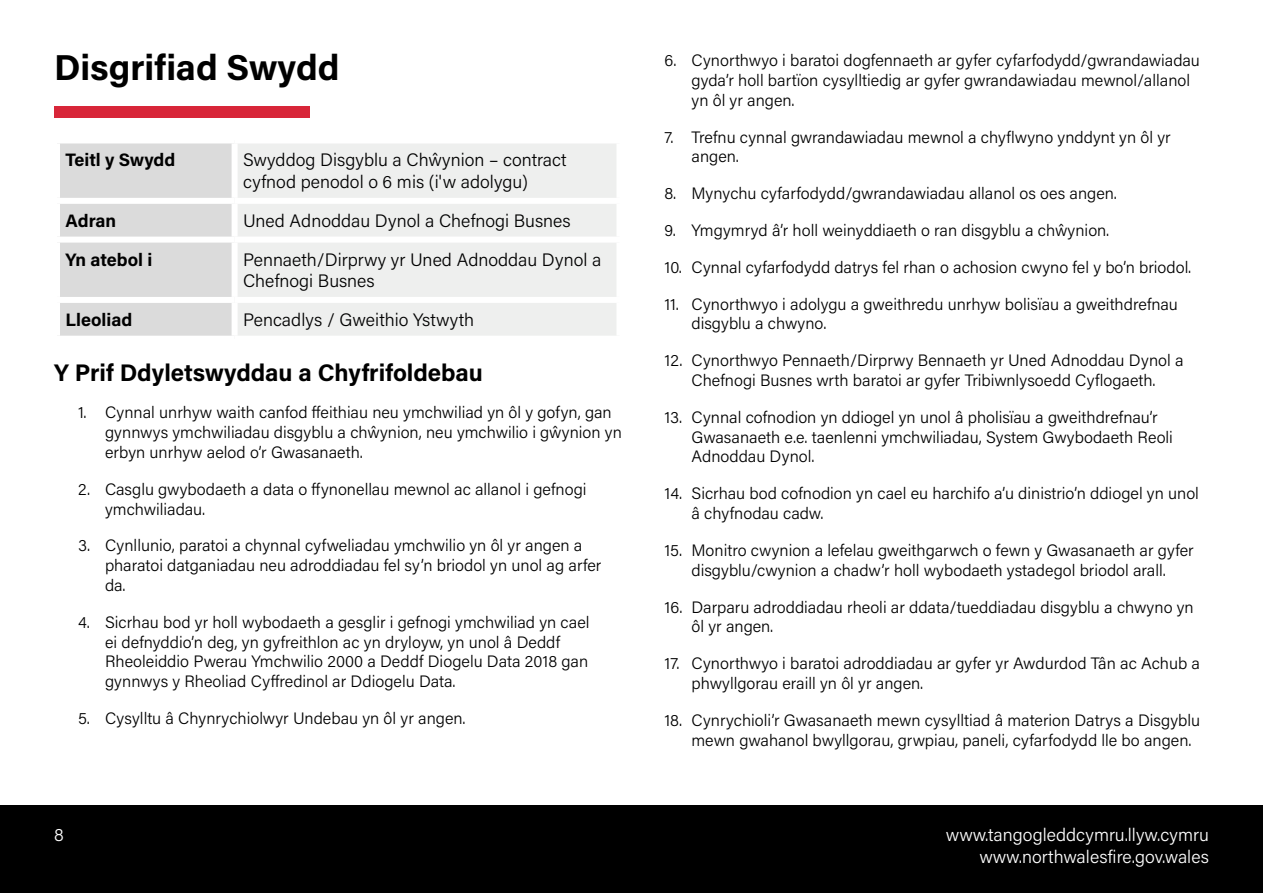
<style>
.page{position:relative;width:1263px;height:893px;background:#fff}
.page>*{position:absolute;margin:0;border:0;box-sizing:border-box;transform-origin:0 0}
.t1{font:700 36px "Acumin Pro";letter-spacing:-.005em;color:#000}
.t2{font:700 24px "Acumin Pro";letter-spacing:-.005em;color:#000}
.t3{font:300 18px/21.6px "Acumin Pro";color:#000}
.t4{font:300 18px/21.6px "Acumin Pro";color:#fff;text-align:right}
.t5{font:700 18px "Acumin Pro";color:#000}
.t6{font:300 16.5px/19.8px "Acumin Pro";color:#000}
</style>
<div class="page">
<div style="left:0;top:805px;width:1263px;height:88px;background:#000"></div>
<div style="left:60px;top:143px;width:172px;height:193px;background:#dbdbdb"></div>
<div style="left:238px;top:144px;width:378px;height:192px;background:#eeefee"></div>
<div style="left:54px;top:198px;width:181px;height:6px;background:#fff"></div>
<div style="left:235px;top:198px;width:387px;height:6px;background:#fff"></div>
<div style="left:54px;top:237px;width:181px;height:6px;background:#fff"></div>
<div style="left:235px;top:237px;width:387px;height:6px;background:#fff"></div>
<div style="left:54px;top:297px;width:181px;height:6px;background:#fff"></div>
<div style="left:235px;top:297px;width:387px;height:6px;background:#fff"></div>
<div style="left:54px;top:106px;width:255px;height:12px;background:#d82639"></div>
<h1 class="t1" style="left:54px;top:43px;width:287px">Disgrifiad Swydd</h1>
<p class="t5" style="left:66px;top:148px;width:111px">Teitl y Swydd</p>
<p class="t3" style="left:243px;top:149px;width:325px">Swyddog Disgyblu a Chŵynion – contract cyfnod penodol o 6 mis (i'w adolygu)</p>
<p class="t5" style="left:66px;top:208px;width:52px">Adran</p>
<p class="t3" style="left:243px;top:209px;width:329px">Uned Adnoddau Dynol a Chefnogi Busnes</p>
<p class="t5" style="left:66px;top:247px;width:88px">Yn atebol i</p>
<p class="t3" style="left:243px;top:248px;width:360px">Pennaeth/Dirprwy yr Uned Adnoddau Dynol a<br>Chefnogi Busnes</p>
<p class="t5" style="left:66px;top:307px;width:68px">Lleoliad</p>
<p class="t3" style="left:243px;top:308px;width:232px">Pencadlys / Gweithio Ystwyth</p>
<h2 class="t2" style="left:54px;top:356px;width:430px">Y Prif Ddyletswyddau a Chyfrifoldebau</h2>
<p class="t6" style="left:105px;top:402px;width:518px;text-indent:-27px">1. Cynnal unrhyw waith canfod ffeithiau neu ymchwiliad yn ôl y gofyn, gan gynnwys ymchwiliadau disgyblu a chŵynion, neu ymchwilio i gŵynion yn erbyn unrhyw aelod o’r Gwasanaeth.</p>
<p class="t6" style="left:105px;top:478px;width:483px;text-indent:-27px">2. Casglu gwybodaeth a data o ffynonellau mewnol ac allanol i gefnogi ymchwiliadau.</p>
<p class="t6" style="left:105px;top:535px;width:498px;text-indent:-27px">3. Cynllunio, paratoi a chynnal cyfweliadau ymchwilio yn ôl yr angen a pharatoi datganiadau neu adroddiadau fel sy’n briodol yn unol ag arfer da.</p>
<p class="t6" style="left:105px;top:611px;width:486px;text-indent:-27px">4. Sicrhau bod yr holl wybodaeth a gesglir i gefnogi ymchwiliad yn cael ei defnyddio’n deg, yn gyfreithlon ac yn dryloyw, yn unol â Deddf Rheoleiddio Pwerau Ymchwilio 2000 a Deddf Diogelu Data 2018 gan gynnwys y Rheoliad Cyffredinol ar Ddiogelu Data.</p>
<p class="t6" style="left:78px;top:708px;width:389px">5. Cysylltu â Chynrychiolwyr Undebau yn ôl yr angen.</p>
<p class="t4" style="left:54px;top:823px;width:11px">8</p>
<p class="t6" style="left:691px;top:50px;width:510px;text-indent:-27px">6. Cynorthwyo i baratoi dogfennaeth ar gyfer cyfarfodydd/gwrandawiadau gyda’r holl bartïon cysylltiedig ar gyfer gwrandawiadau mewnol/allanol yn ôl yr angen.</p>
<p class="t6" style="left:691px;top:126px;width:481px;text-indent:-27px">7. Trefnu cynnal gwrandawiadau mewnol a chyflwyno ynddynt yn ôl yr angen.</p>
<p class="t6" style="left:664px;top:183px;width:454px">8. Mynychu cyfarfodydd/gwrandawiadau allanol os oes angen.</p>
<p class="t6" style="left:664px;top:220px;width:446px">9. Ymgymryd â’r holl weinyddiaeth o ran disgyblu a chŵynion.</p>
<p class="t6" style="left:664px;top:256px;width:528px">10. Cynnal cyfarfodydd datrys fel rhan o achosion cwyno fel y bo’n briodol.</p>
<p class="t6" style="left:691px;top:293px;width:488px;text-indent:-27px">11. Cynorthwyo i adolygu a gweithredu unrhyw bolisïau a gweithdrefnau disgyblu a chwyno.</p>
<p class="t6" style="left:664px;top:350px;width:520px;text-align:center">12. Cynorthwyo Pennaeth/Dirprwy Bennaeth yr Uned Adnoddau Dynol a<br>Chefnogi Busnes wrth baratoi ar gyfer Tribiwnlysoedd Cyflogaeth.</p>
<p class="t6" style="left:691px;top:407px;width:483px;text-indent:-27px">13. Cynnal cofnodion yn ddiogel yn unol â pholisïau a gweithdrefnau’r<br>Gwasanaeth e.e. taenlenni ymchwiliadau, System Gwybodaeth Reoli<br>Adnoddau Dynol.</p>
<p class="t6" style="left:691px;top:483px;width:509px;text-indent:-27px">14. Sicrhau bod cofnodion yn cael eu harchifo a’u dinistrio’n ddiogel yn unol â chyfnodau cadw.</p>
<p class="t6" style="left:664px;top:540px;width:531px;text-align:center">15. Monitro cwynion a lefelau gweithgarwch o fewn y Gwasanaeth ar gyfer disgyblu/cwynion a chadw’r holl wybodaeth ystadegol briodol arall.</p>
<p class="t6" style="left:691px;top:596px;width:504px;text-indent:-27px">16. Darparu adroddiadau rheoli ar ddata/tueddiadau disgyblu a chwyno yn ôl yr angen.</p>
<p class="t6" style="left:691px;top:653px;width:510px;text-indent:-27px">17. Cynorthwyo i baratoi adroddiadau ar gyfer yr Awdurdod Tân ac Achub a phwyllgorau eraill yn ôl yr angen.</p>
<p class="t6" style="left:691px;top:709px;width:510px;text-indent:-27px">18. Cynrychioli’r Gwasanaeth mewn cysylltiad â materion Datrys a Disgyblu mewn gwahanol bwyllgorau, grwpiau, paneli, cyfarfodydd lle bo angen.</p>
<p class="t4" style="left:946px;top:823px;width:265px">www.tangogleddcymru.llyw.cymru www.northwalesfire.gov.wales</p>
</div>
